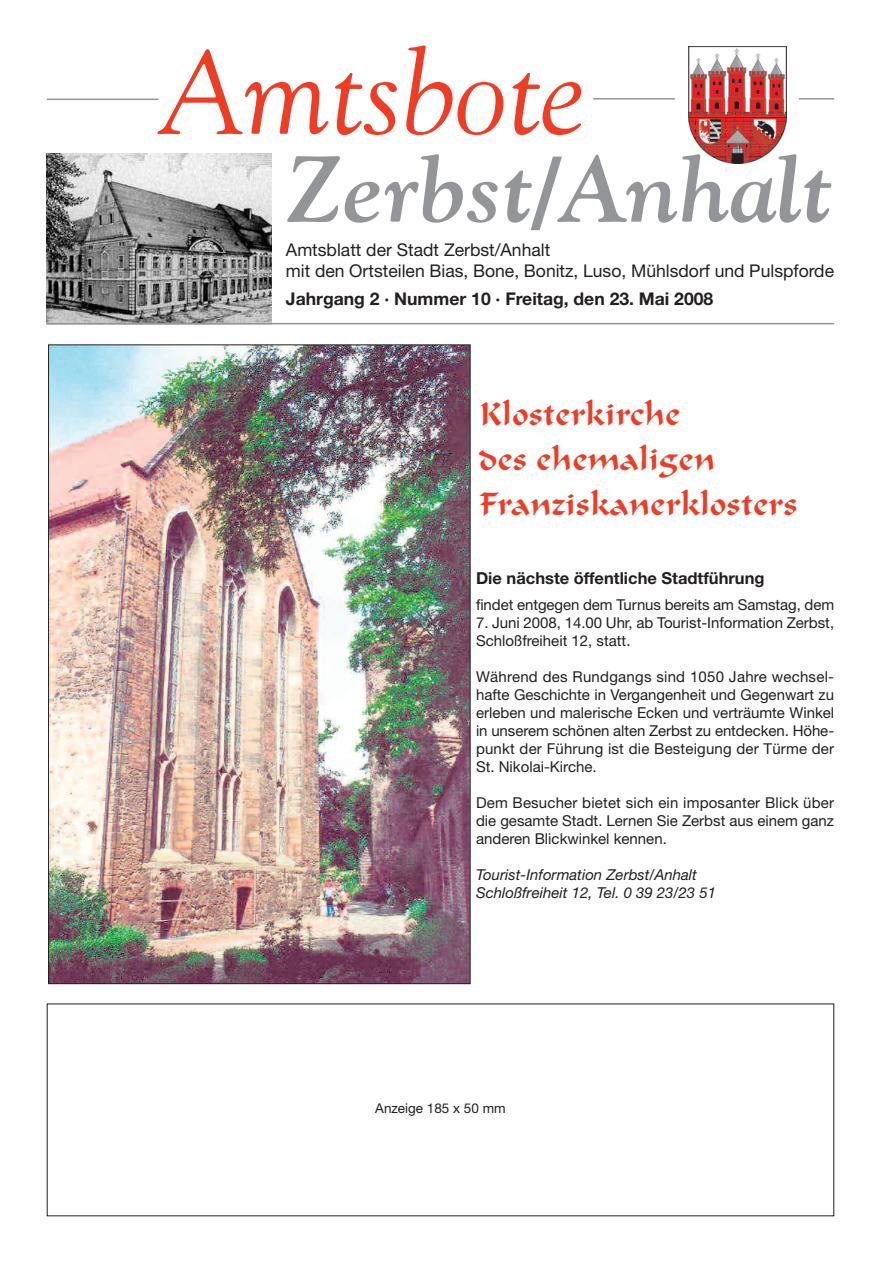
<style>
.page{position:relative;width:881px;height:1263px;background:#fff}
.page>*{position:absolute;margin:0;border:0;box-sizing:border-box;transform-origin:0 0}
.t1{font:italic 118.5px "Goudy";color:#ef3c25}
.t2{font:italic 700 93px "Goudy";color:#939598}
.t3{font:37.5px/45px "Ondine";color:#ef3c25}
.t4{font:17.55px/21px "Helvetica Neue LT";color:#231f20}
.t5{font:700 17.55px "Helvetica Neue LT";color:#231f20}
.t6{font:700 16.5px "Helvetica Neue LT";color:#231f20}
.t7{font:15px/18px "Helvetica Neue LT";color:#231f20;text-align:justify}
.t8{font:italic 15px/18px "Helvetica Neue LT";color:#231f20}
.t9{font:13.5px "Helvetica Neue LT";color:#231f20}
</style>
<div class="page">
<img style="left:47px;top:154px;width:224px;height:171px">
<hr style="left:47px;top:99px;width:111px;height:1px;background:#939598">
<svg style="left:688px;top:46px;width:99px;height:84px"></svg>
<img style="left:688px;top:47px;width:97px;height:117px">
<hr style="left:47px;top:323px;width:786px;height:1px;background:#939598">
<hr style="left:593px;top:98px;width:81px;height:2px;background:#939598">
<hr style="left:798px;top:98px;width:35px;height:2px;background:#939598">
<img style="left:50px;top:347px;width:418px;height:635px">
<h1 class="t1" style="left:158px;top:24px;width:429px">Amtsbote</h1>
<h2 class="t2" style="left:286px;top:135px;width:549px">Zerbst/Anhalt</h2>
<p class="t4" style="left:286px;top:240px;width:549px">Amtsblatt der Stadt Zerbst/Anhalt<br>mit den Ortsteilen Bias, Bone, Bonitz, Luso, Mühlsdorf und Pulspforde</p>
<p class="t5" style="left:286px;top:293px;width:428px">Jahrgang 2 · Nummer 10 · Freitag, den 23. Mai 2008</p>
<h3 class="t3" style="left:479px;top:395px;width:320px">Klosterkirche<br>des ehemaligen<br>Franziskanerklosters</h3>
<p class="t6" style="left:476px;top:573px;width:290px">Die nächste öffentliche Stadtführung</p>
<p class="t7" style="left:476px;top:597px;width:359px">findet entgegen dem Turnus bereits am Samstag, dem</p>
<p class="t7" style="left:476px;top:615px;width:359px">7. Juni 2008, 14.00 Uhr, ab Tourist-Information Zerbst,<br>Schloßfreiheit 12, statt.</p>
<p class="t7" style="left:476px;top:669px;width:359px">Während des Rundgangs sind 1050 Jahre wechsel&shy;hafte Geschichte in Vergangenheit und Gegenwart zu erleben und malerische Ecken und verträumte Winkel in unserem schönen alten Zerbst zu entdecken. Höhe&shy;punkt der Führung ist die Besteigung der Türme der St. Nikolai-Kirche.</p>
<p class="t7" style="left:476px;top:795px;width:359px">Dem Besucher bietet sich ein imposanter Blick über die gesamte Stadt. Lernen Sie Zerbst aus einem ganz anderen Blickwinkel kennen.</p>
<p class="t8" style="left:476px;top:867px;width:241px">Tourist-Information Zerbst/Anhalt<br>Schloßfreiheit 12, Tel. 0 39 23/23 51</p>
<p class="t9" style="left:375px;top:1104px;width:132px">Anzeige 185 x 50 mm</p>
</div>
